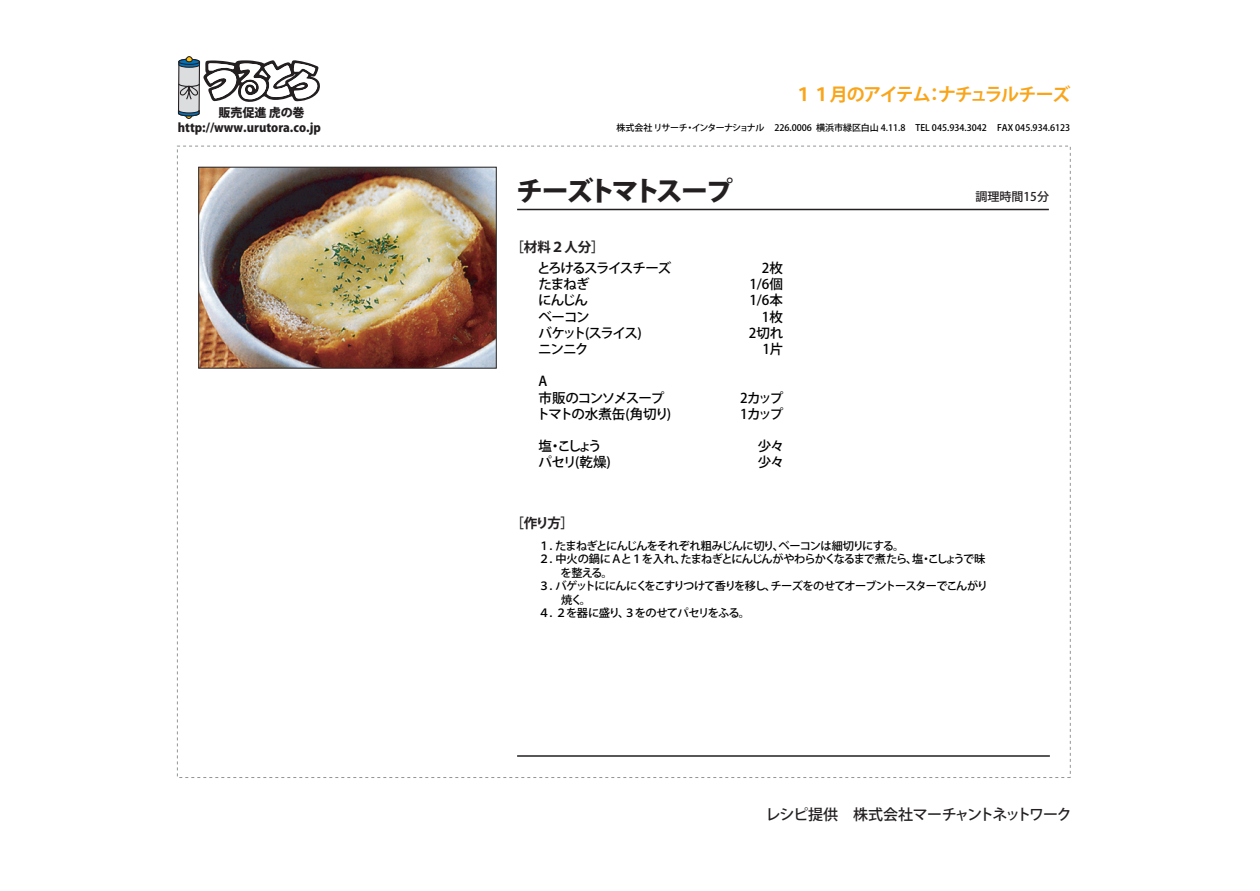
<style>
.page{position:relative;width:1260px;height:891px;background:#fff}
.page>*{position:absolute;margin:0;border:0;box-sizing:border-box;transform-origin:0 0}
.t1{font:800 27px "Koz Go Std";letter-spacing:-.11em;color:#231f20}
.t2{font:700 18px "Koz Go Std";letter-spacing:-.07em;color:#f9a51b}
.t3{font:500 15px "Koz Go Std";letter-spacing:-.07em;color:#231f20}
.t4{font:500 13.5px/16.2px "Koz Go Std";letter-spacing:-.105em;color:#000}
.t5{font:500 13.5px/16.2px "Koz Go Std";letter-spacing:-.085em;color:#000}
.t6{font:500 13.5px/16.2px "Koz Go Std";color:#000;text-align:right}
.t7{font:500 13.5px/16.2px "Koz Go Std";letter-spacing:-.185em;color:#000}
.t8{font:700 13.5px "Koz Go Std";color:#231f20}
.t9{font:500 13.5px/16.2px "Koz Go Std";letter-spacing:-.14em;color:#000}
.t10{font:800 12px/15.1px "Koz Go Std";color:#231f20}
.t11{font:500 12px "Koz Go Std";color:#231f20}
.t12{font:500 11.25px/13.5px "Koz Go Std";letter-spacing:-.07em;color:#000}
.t13{font:500 9px "Koz Go Std";color:#000}
</style>
<div class="page">
<svg style="left:178px;top:56px;width:142px;height:63px"></svg>
<svg style="left:517px;top:208px;width:532px;height:3px;background:#908e8f"></svg>
<svg style="left:517px;top:755px;width:533px;height:2px"></svg>
<img style="left:200px;top:169px;width:294px;height:197px">
<div style="left:198px;top:167px;width:298px;height:201px;border:1px solid #231f20"></div>
<p class="t10" style="left:178px;top:106px;width:144px;text-indent:41px">販売促進 虎の巻http://www.urutora.co.jp</p>
<h2 class="t2" style="left:794px;top:82px;width:278px">１１月のアイテム：ナチュラルチーズ</h2>
<p class="t13" style="left:617px;top:123px;width:455px">株式会社 リサーチ・インターナショナル 226.0006 横浜市緑区白山 4.11.8 TEL 045.934.3042 FAX 045.934.6123</p>
<h1 class="t1" style="left:516px;top:174px;width:218px">チーズトマトスープ</h1>
<p class="t8" style="left:511px;top:238px;width:95px">［材料２人分］</p>
<p class="t4" style="left:537px;top:261px;width:136px">とろけるスライスチーズたまねぎ<br>にんじん<br>ベーコン<br>バケット(スライス)<br>ニンニク</p>
<p class="t5" style="left:536px;top:374px;width:136px">A<br>市販のコンソメスープトマトの水煮缶(角切り)</p>
<p class="t7" style="left:539px;top:439px;width:74px">塩・こしょうパセリ(乾燥)</p>
<p class="t8" style="left:511px;top:515px;width:65px">［作り方］</p>
<p class="t6" style="left:749px;top:261px;width:36px">2枚<br>1/6個<br>1/6本<br>1枚<br>2切れ<br>1片</p>
<p class="t9" style="left:740px;top:390px;width:45px">2カップ<br>1カップ</p>
<p class="t5" style="left:758px;top:439px;width:28px">少々少々</p>
<p class="t11" style="left:976px;top:189px;width:75px">調理時間15分</p>
<p class="t12" style="left:539px;top:539px;width:451px">１．たまねぎとにんじんをそれぞれ粗みじんに切り、ベーコンは細切りにする。<br>２．中火の鍋にＡと１を入れ、たまねぎとにんじんがやわらかくなるまで煮たら、塩・こしょうで昧　　を整える。<br>３．バゲットににんにくをこすりつけて香りを移し、チーズをのせてオーブントースターでこんがり　　焼く。<br>４．２を器に盛り、３をのせてパセリをふる。</p>
<h3 class="t3" style="left:765px;top:805px;width:308px">レシピ提供　株式会社マーチャントネットワーク</h3>
</div>
